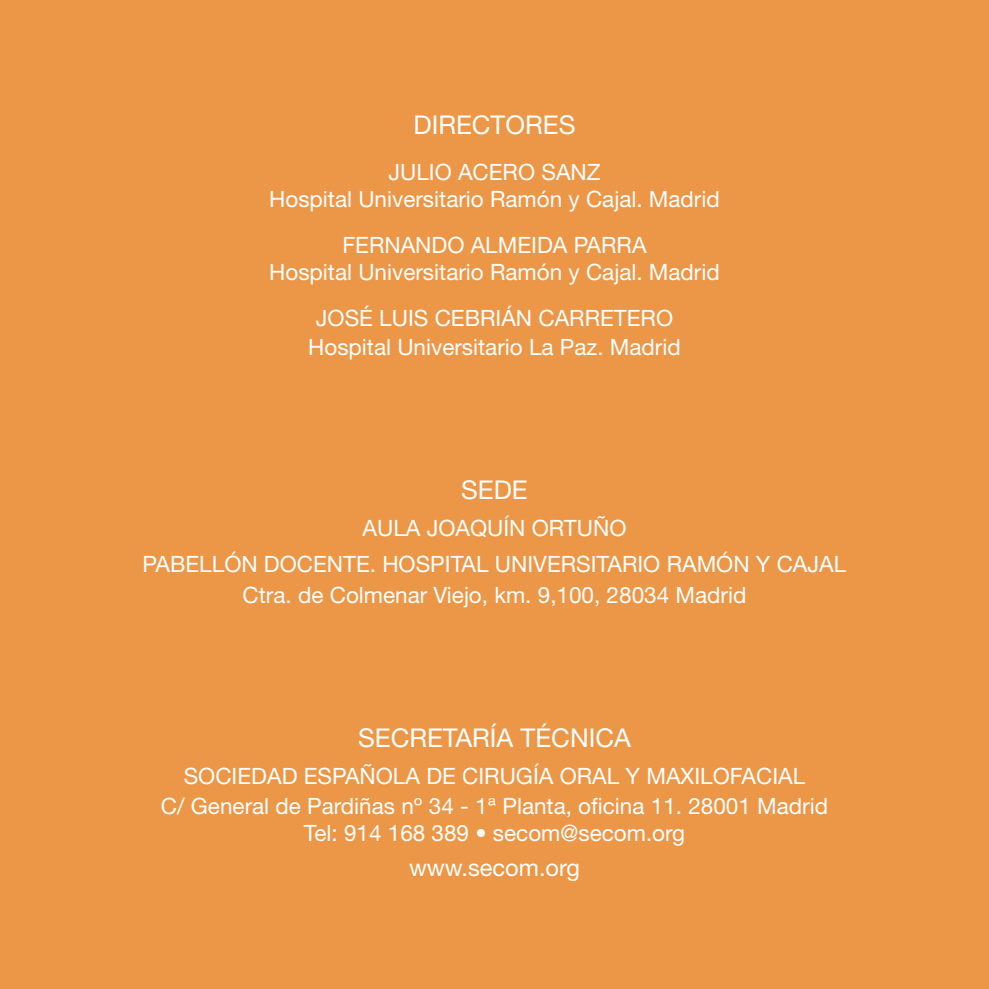
<style>
.page{position:relative;width:989px;height:989px;background:#ec9747}
.page>*{position:absolute;margin:0;border:0;box-sizing:border-box;transform-origin:0 0}
.t1{font:25.88px "Helvetica Neue";color:#fff}
.t2{font:23.62px "Helvetica Neue";color:#fff}
.t3{font:22.5px/27px "Helvetica Neue";color:#fff;text-align:center}
</style>
<div class="page">
<p class="t1" style="left:413px;top:109px;width:163px">DIRECTORES</p>
<p class="t3" style="left:269px;top:158px;width:452px">JULIO ACERO SANZ<br>Hospital Universitario Ramón y Cajal. Madrid</p>
<p class="t3" style="left:269px;top:231px;width:452px">FERNANDO ALMEIDA PARRA<br>Hospital Universitario Ramón y Cajal. Madrid</p>
<p class="t3" style="left:308px;top:304px;width:374px;line-height:28.3px">JOSÉ LUIS CEBRIÁN CARRETERO<br>Hospital Universitario La Paz. Madrid</p>
<p class="t1" style="left:461px;top:474px;width:68px">SEDE</p>
<p class="t3" style="left:362px;top:514px;width:265px">AULA JOAQUÍN ORTUÑO</p>
<p class="t3" style="left:143px;top:550px;width:705px">PABELLÓN DOCENTE. HOSPITAL UNIVERSITARIO RAMÓN Y CAJAL</p>
<p class="t3" style="left:243px;top:580px;width:505px">Ctra. de Colmenar Viejo, km. 9,100, 28034 Madrid</p>
<p class="t1" style="left:358px;top:722px;width:274px">SECRETARÍA TÉCNICA</p>
<p class="t3" style="left:184px;top:761px;width:623px">SOCIEDAD ESPAÑOLA DE CIRUGÍA ORAL Y MAXILOFACIAL</p>
<p class="t3" style="left:161px;top:792px;width:668px">C/ General de Pardiñas nº 34 - 1ª Planta, oficina 11. 28001 Madrid</p>
<p class="t3" style="left:304px;top:819px;width:382px">Tel: 914 168 389 • secom@secom.org</p>
<p class="t2" style="left:409px;top:853px;width:172px">www.secom.org</p>
</div>
